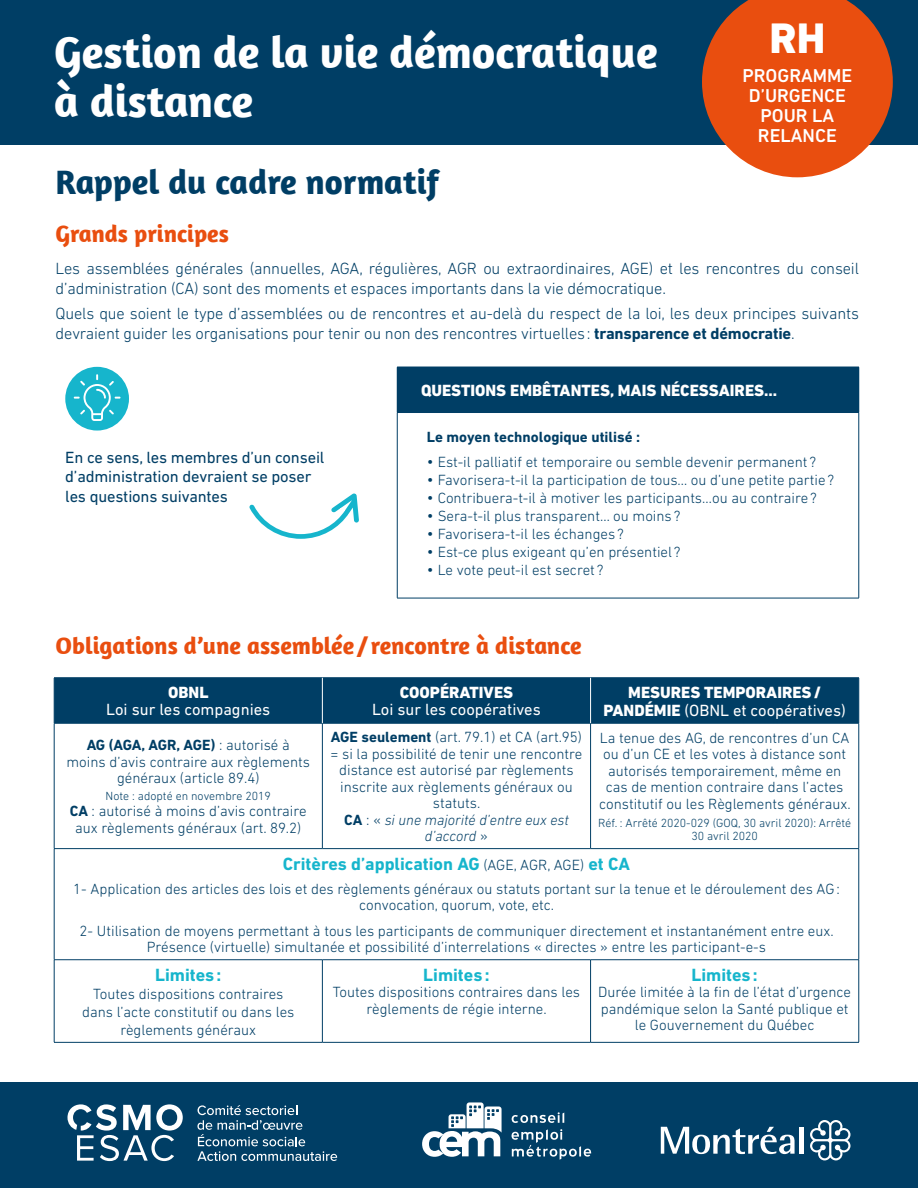
<style>
.page{position:relative;width:918px;height:1188px;background:#fff}
.page>*{position:absolute;margin:0;border:0;box-sizing:border-box;transform-origin:0 0}
.t1{font:700 45.3px/48.8px "Amaranth";color:#fff}
.t2{font:800 43.5px "DIN Next LT Pro";color:#fff}
.t3{font:700 34.65px "Amaranth";color:#003e65}
.t4{font:700 24px "Amaranth";color:#e94e0f}
.t5{font:500 19.05px/20px "DIN Next LT Pro";color:#fff;text-align:center}
.t6{font:700 18px "DIN Next LT Pro";color:#16b5cc}
.t7{font:300 16.5px/19.5px "DIN Next LT Pro";letter-spacing:-.01em;color:#003e65}
.t8{font:800 16.5px/18px "DIN Next LT Pro";color:#fff;text-align:center}
.t9{font:16.5px/19.5px "DIN Next LT Pro";letter-spacing:-.01em;color:#003e65}
.t10{font:16.5px "DIN Next LT Pro";color:#fff}
.t11{font:300 15px/16.5px "DIN Next LT Pro";color:#003e65;text-align:center}
.t12{font:700 15px "DIN Next LT Pro";color:#003e65}
.t13{font:300 12px/13.5px "DIN Next LT Pro";color:#003e65;text-align:center}
.s1{font-weight:700}
.s2{font-size:16.5px}
.s3{font-weight:400}
.s4{font-style:italic}
.s5{font-weight:300;font-size:15px;color:#003e65}
</style>
<div class="page">
<div style="left:0;top:1082px;width:918px;height:106px;background:#003e65"></div>
<svg style="left:197px;top:1105px;width:140px;height:56px"></svg>
<svg style="left:68px;top:1104px;width:115px;height:57px"></svg>
<svg style="left:661px;top:1127px;width:134px;height:27px"></svg>
<hr style="left:799px;top:1127px;width:4px;height:27px;background:#fff">
<svg style="left:810px;top:1120px;width:41px;height:40px"></svg>
<svg style="left:512px;top:1112px;width:52px;height:11px"></svg>
<svg style="left:512px;top:1129px;width:79px;height:31px"></svg>
<svg style="left:422px;top:1102px;width:80px;height:55px"></svg>
<div style="left:0;top:0;width:918px;height:145px;background:#003e65"></div>
<svg style="left:702px;top:0;width:191px;height:177px"></svg>
<div style="left:55px;top:678px;width:804px;height:45px;background:#003e65"></div>
<hr style="left:54px;top:677px;width:268px;height:1px;background:#003e65">
<hr style="left:54px;top:678px;width:1px;height:45px;background:#003e65">
<hr style="left:322px;top:677px;width:269px;height:1px;background:#003e65">
<hr style="left:591px;top:677px;width:268px;height:1px;background:#003e65">
<hr style="left:859px;top:678px;width:1px;height:45px;background:#003e65">
<hr style="left:54px;top:723px;width:268px;height:1px;background:#003e65">
<hr style="left:54px;top:723px;width:1px;height:125px;background:#003e65">
<hr style="left:322px;top:723px;width:269px;height:1px;background:#003e65">
<hr style="left:322px;top:723px;width:1px;height:125px;background:#003e65">
<hr style="left:591px;top:723px;width:268px;height:1px;background:#003e65">
<hr style="left:590px;top:723px;width:1px;height:125px;background:#003e65">
<hr style="left:859px;top:723px;width:1px;height:125px;background:#003e65">
<hr style="left:54px;top:848px;width:268px;height:1px;background:#003e65">
<hr style="left:54px;top:849px;width:1px;height:111px;background:#003e65">
<hr style="left:322px;top:848px;width:269px;height:1px;background:#003e65">
<hr style="left:591px;top:848px;width:268px;height:1px;background:#003e65">
<hr style="left:859px;top:849px;width:1px;height:111px;background:#003e65">
<hr style="left:54px;top:959px;width:268px;height:1px;background:#003e65">
<hr style="left:54px;top:960px;width:1px;height:82px;background:#003e65">
<hr style="left:322px;top:959px;width:269px;height:1px;background:#003e65">
<hr style="left:322px;top:960px;width:1px;height:82px;background:#003e65">
<hr style="left:591px;top:959px;width:268px;height:1px;background:#003e65">
<hr style="left:590px;top:960px;width:1px;height:82px;background:#003e65">
<hr style="left:859px;top:960px;width:1px;height:82px;background:#003e65">
<hr style="left:54px;top:1042px;width:268px;height:1px;background:#003e65">
<hr style="left:322px;top:1042px;width:269px;height:1px;background:#003e65">
<hr style="left:591px;top:1042px;width:268px;height:1px;background:#003e65">
<hr style="left:322px;top:678px;width:1px;height:45px;background:#fff">
<hr style="left:590px;top:678px;width:1px;height:45px;background:#fff">
<div style="left:397px;top:367px;width:462px;height:46px;background:#003e65"></div>
<hr style="left:397px;top:413px;width:1px;height:185px;background:#003e65">
<hr style="left:859px;top:413px;width:1px;height:185px;background:#003e65">
<hr style="left:397px;top:598px;width:462px;height:1px;background:#003e65">
<hr style="left:859px;top:367px;width:1px;height:45px;background:#003e65">
<div style="left:65px;top:367px;width:64px;height:64px;background:#16b5cc;border-radius:50%"></div>
<svg style="left:74px;top:374px;width:47px;height:47px"></svg>
<svg style="left:249px;top:493px;width:110px;height:46px"></svg>
<h1 class="t1" style="left:54px;top:27px;width:605px">Gestion de la vie démocratique à distance</h1>
<h3 class="t3" style="left:56px;top:160px;width:385px">Rappel du cadre normatif</h3>
<h2 class="t2" style="left:769px;top:12px;width:57px">RH</h2>
<p class="t5" style="left:742px;top:65px;width:111px">PROGRAMME<br>D’URGENCE<br>POUR LA<br>RELANCE</p>
<h3 class="t4" style="left:56px;top:218px;width:175px">Grands principes</h3>
<p class="t7" style="left:56px;top:259px;width:805px">Les assemblées générales (annuelles, AGA, régulières, AGR ou extraordinaires, AGE) et les rencontres du conseil d’administration (CA) sont des moments et espaces importants dans la vie démocratique.</p>
<p class="t7" style="left:56px;top:304px;width:805px">Quels que soient le type d’assemblées ou de rencontres et au-delà du respect de la loi, les deux principes suivants devraient guider les organisations pour tenir ou non des rencontres virtuelles: <span class="s1">transparence et démocratie</span>.</p>
<p class="t9" style="left:65px;top:447px;width:261px">En ce sens, les membres d’un conseil d’administration devraient se poser les questions suivantes</p>
<p class="t8" style="left:421px;top:381px;width:358px">QUESTIONS EMBÊTANTES, MAIS NÉCESSAIRES…</p>
<p class="t12" style="left:427px;top:428px;width:215px">Le moyen technologique utilisé :</p>
<p class="t11" style="left:427px;top:454px;width:391px"><span class="s2">•</span> Est-il palliatif et temporaire ou semble devenir permanent ?</p>
<p class="t11" style="left:427px;top:472px;width:409px"><span class="s2">•</span> Favorisera-t-il la participation de tous… ou d’une petite partie?</p>
<p class="t11" style="left:427px;top:490px;width:391px"><span class="s2">•</span> Contribuera-t-il à motiver les participants…ou au contraire?</p>
<p class="t11" style="left:427px;top:508px;width:255px"><span class="s2">•</span> Sera-t-il plus transparent… ou moins ?</p>
<p class="t11" style="left:427px;top:526px;width:198px"><span class="s2">•</span> Favorisera-t-il les échanges ?</p>
<p class="t11" style="left:427px;top:544px;width:255px"><span class="s2">•</span> Est-ce plus exigeant qu’en présentiel ?</p>
<p class="t11" style="left:427px;top:562px;width:178px"><span class="s2">•</span> Le vote peut-il est secret ?</p>
<h3 class="t4" style="left:56px;top:631px;width:528px">Obligations d’une assemblée / rencontre à distance</h3>
<p class="t8" style="left:168px;top:684px;width:42px">OBNL</p>
<p class="t10" style="left:106px;top:700px;width:166px">Loi sur les compagnies</p>
<p class="t8" style="left:400px;top:684px;width:115px">COOPÉRATIVES</p>
<p class="t10" style="left:372px;top:700px;width:170px">Loi sur les coopératives</p>
<p class="t8" style="left:603px;top:683px;width:244px">MESURES TEMPORAIRES/<br>PANDÉMIE <span class="s3">(OBNL et coopératives)</span></p>
<p class="t11" style="left:330px;top:729px;width:254px"><span class="s1">AGE seulement</span> (art. 79.1) et CA (art.95) = si la possibilité de tenir une rencontre distance est autorisé par règlements inscrite aux règlements généraux ou statuts.<br><span class="s1">CA</span> : « <span class="s4">si une majorité d’entre eux est d’accord</span> »</p>
<p class="t11" style="left:599px;top:729px;width:253px">La tenue des AG, de rencontres d’un CA ou d’un CE et les votes à distance sont autorisés temporairement, même en cas de mention contraire dans l’actes constitutif ou les Règlements généraux.</p>
<p class="t11" style="left:67px;top:737px;width:245px"><span class="s1">AG (AGA, AGR, AGE)</span> : autorisé à moins d’avis contraire aux règlements généraux (article 89.4)</p>
<p class="t13" style="left:106px;top:789px;width:167px">Note : adopté en novembre 2019</p>
<p class="t11" style="left:70px;top:803px;width:238px"><span class="s1">CA</span> : autorisé à moins d’avis contraire aux règlements généraux (art. 89.2)</p>
<p class="t13" style="left:598px;top:816px;width:255px">Réf. : Arrêté 2020-029 (GOQ, 30 avril 2020): Arrêté<br>30 avril 2020</p>
<p class="t6" style="left:283px;top:853px;width:349px">Critères d’application AG <span class="s5">(AGE, AGR, AGE)</span> et CA</p>
<p class="t11" style="left:73px;top:880px;width:768px">1- Application des articles des lois et des règlements généraux ou statuts portant sur la tenue et le déroulement des AG: convocation, quorum, vote, etc.</p>
<p class="t11" style="left:80px;top:922px;width:756px">2- Utilisation de moyens permettant à tous les participants de communiquer directement et instantanément entre eux.<br>Présence (virtuelle) simultanée et possibilité d’interrelations « directes » entre les participant-e-s</p>
<p class="t6" style="left:155px;top:964px;width:68px">Limites:</p>
<p class="t11" style="left:82px;top:985px;width:214px;line-height:18px">Toutes dispositions contraires dans l’acte constitutif ou dans les règlements généraux</p>
<p class="t6" style="left:423px;top:964px;width:68px">Limites:</p>
<p class="t11" style="left:333px;top:984px;width:249px">Toutes dispositions contraires dans les règlements de régie interne.</p>
<p class="t6" style="left:692px;top:964px;width:68px">Limites:</p>
<p class="t11" style="left:598px;top:984px;width:254px">Durée limitée à la fin de l’état d’urgence pandémique selon la Santé publique et le Gouvernement du Québec</p>
</div>
